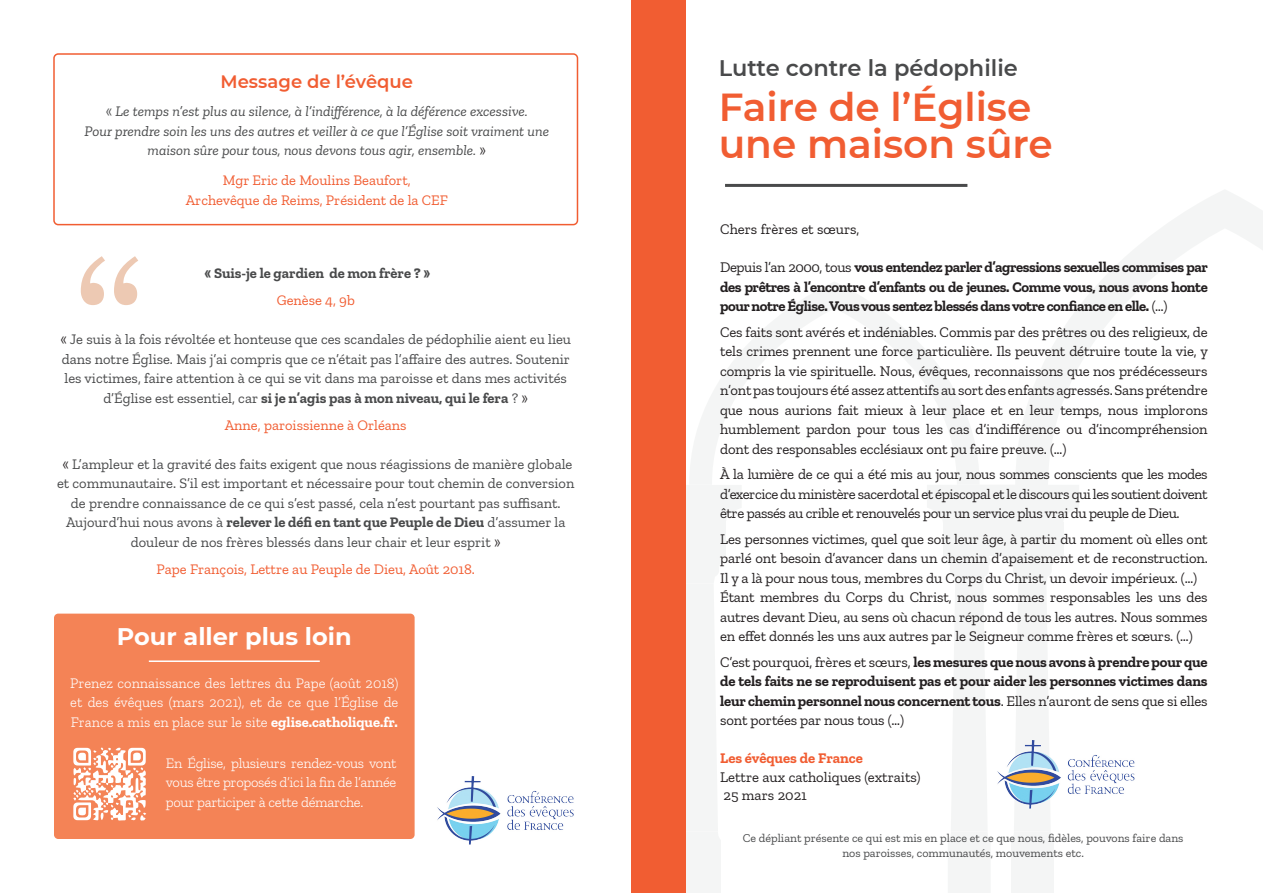
<style>
.page{position:relative;width:1263px;height:893px;background:#fff}
.page>*{position:absolute;margin:0;border:0;box-sizing:border-box;transform-origin:0 0}
.Title_3{font:600 39px "Montserrat";color:#f15d32}
.Title_3-2{font:700 24px "Montserrat";color:#fff}
.Title_3-3{font:600 22.5px "Montserrat";color:#494a4b}
.Title_3-4{font:600 18px "Montserrat";color:#f15d32}
.Title_3-5{font:14.7px/19.5px "Zilla Slab";letter-spacing:-.01em;color:#231f20;text-align:justify}
.Title_3-6{font:700 14.7px/19.5px "Zilla Slab";letter-spacing:-.02em;color:#231f20;text-align:justify}
.Title_3-7{font:700 14.7px "Zilla Slab";color:#f15d32}
.Title_3-8{font:14.55px/19.5px "Zilla Slab";color:#494a4b;text-align:center}
.Title_3-9{font:300 14.55px/19.5px "Zilla Slab";letter-spacing:-.02em;color:#fff;text-align:justify}
.Title_3-10{font:italic 14.55px/19.5px "Zilla Slab";color:#494a4b;text-align:center}
.Title_3-11{font:14.55px "Zilla Slab";color:#f15d32}
.Title_3-12{font:700 14.55px "Zilla Slab";color:#494a4b}
.Title_3-13{font:12px "Zilla Slab";color:#494a4b}
.s1{font-style:normal}
.s2{font-style:normal;color:#231f20}
.s3{color:#231f20}
.s4{font-weight:700}
.s5{font-weight:400}
</style>
<div class="page">
<svg style="left:685px;top:556px;width:35px;height:284px"></svg>
<div style="left:678px;top:840px;width:43px;height:53px;background:#f4f5f5"></div>
<svg style="left:948px;top:556px;width:42px;height:337px"></svg>
<div style="left:943px;top:522px;width:87px;height:34px;background:#f4f5f5"></div>
<svg style="left:690px;top:282px;width:289px;height:202px"></svg>
<div style="left:678px;top:523px;width:48px;height:33px;background:#f4f5f5"></div>
<svg style="left:685px;top:485px;width:56px;height:38px"></svg>
<svg style="left:1011px;top:556px;width:42px;height:284px"></svg>
<div style="left:1011px;top:840px;width:43px;height:53px;background:#f4f5f5"></div>
<svg style="left:1016px;top:190px;width:247px;height:295px"></svg>
<div style="left:927px;top:485px;width:152px;height:37px;background:#f4f5f5"></div>
<div style="left:976px;top:522px;width:87px;height:34px;background:#f4f5f5"></div>
<div style="left:631px;top:0;width:54px;height:893px;background:#f15d32"></div>
<img style="left:981px;top:729px;width:154px;height:83px">
<hr style="left:725px;top:184px;width:242px;height:3px;background:#494a4b">
<div style="left:54px;top:614px;width:361px;height:225px;background:#f48356;border-radius:4px"></div>
<div style="left:53px;top:53px;width:525px;height:172px;border:2px solid #f15d32;border-radius:4px"></div>
<img style="left:437px;top:776px;width:137px;height:69px">
<svg style="left:81px;top:256px;width:57px;height:49px"></svg>
<svg style="left:73px;top:747px;width:73px;height:74px"></svg>
<hr style="left:149px;top:660px;width:171px;height:2px;background:#fff">
<p class="Title_3-4" style="left:221px;top:68px;width:194px">Message de l’évêque</p>
<p class="Title_3-10" style="left:106px;top:102px;width:424px"><span class="s1">«</span> Le temps n’est plus au silence, à l’indifférence, à la déférence excessive.</p>
<p class="Title_3-10" style="left:85px;top:121px;width:466px">Pour prendre soin les uns des autres et veiller à ce que l’Église soit vraiment une maison sûre pour tous, nous devons tous agir, ensemble. <span class="s2">»</span></p>
<p class="Title_3-11" style="left:223px;top:172px;width:189px">Mgr Eric de Moulins Beaufort,</p>
<p class="Title_3-11" style="left:186px;top:192px;width:264px">Archevêque de Reims, Président de la CEF</p>
<p class="Title_3-12" style="left:204px;top:265px;width:227px">« Suis-je le gardien de mon frère ? »</p>
<p class="Title_3-11" style="left:277px;top:292px;width:80px">Genèse 4, 9b</p>
<p class="Title_3-8" style="left:60px;top:330px;width:512px"><span class="s3">«</span> Je suis à la fois révoltée et honteuse que ces scandales de pédophilie aient eu lieu dans notre Église. Mais j’ai compris que ce n’était pas l’affaire des autres. Soutenir les victimes, faire attention à ce qui se vit dans ma paroisse et dans mes activités d’Église est essentiel, car <span class="s4">si je n’agis pas à mon niveau, qui le fera</span> ? <span class="s3">»</span></p>
<p class="Title_3-11" style="left:225px;top:417px;width:183px">Anne, paroissienne à Orléans</p>
<p class="Title_3-8" style="left:57px;top:454px;width:519px"><span class="s3">«</span> L’ampleur et la gravité des faits exigent que nous réagissions de manière globale et communautaire. S’il est important et nécessaire pour tout chemin de conversion de prendre connaissance de ce qui s’est passé, cela n’est pourtant pas suffisant.<br>Aujourd’hui nous avons à <span class="s4">relever le défi en tant que Peuple de Dieu</span> d’assumer la douleur de nos frères blessés dans leur chair et leur esprit <span class="s3">»</span></p>
<p class="Title_3-11" style="left:157px;top:561px;width:320px">Pape François, Lettre au Peuple de Dieu, Août 2018.</p>
<p class="Title_3-2" style="left:117px;top:619px;width:236px">Pour aller plus loin</p>
<p class="Title_3-9" style="left:70px;top:673px;width:330px">Prenez connaissance des lettres du Pape (août 2018) et des évêques (mars 2021), et de ce que l’Église de France a mis en place sur le site <span class="s4">eglise.catholique.fr.</span></p>
<p class="Title_3-9" style="left:166px;top:753px;width:232px">En Église, plusieurs rendez-vous vont vous être proposés d’ici la fin de l’année pour participer à cette démarche.</p>
<p class="Title_3-3" style="left:719px;top:52px;width:301px">Lutte contre la pédophilie</p>
<p class="Title_3" style="left:719px;top:79px;width:314px">Faire de l’Église</p>
<p class="Title_3" style="left:719px;top:117px;width:336px">une maison sûre</p>
<p class="Title_3-5" style="left:720px;top:219px;width:141px">Chers frères et sœurs,</p>
<p class="Title_3-6" style="left:720px;top:258px;width:489px"><span class="s5">Depuis l’an 2000, tous</span> vous entendez parler d’agressions sexuelles commises par des prêtres à l’encontre d’enfants ou de jeunes. Comme vous, nous avons honte pour notre Église. Vous vous sentez blessés dans votre confiance en elle. <span class="s5">(…)</span></p>
<p class="Title_3-5" style="left:720px;top:322px;width:489px">Ces faits sont avérés et indéniables. Commis par des prêtres ou des religieux, de tels crimes prennent une force particulière. Ils peuvent détruire toute la vie, y compris la vie spirituelle. Nous, évêques, reconnaissons que nos prédécesseurs n’ont pas toujours été assez attentifs au sort des enfants agressés. Sans prétendre que nous aurions fait mieux à leur place et en leur temps, nous implorons humblement pardon pour tous les cas d’indifférence ou d’incompréhension dont des responsables ecclésiaux ont pu faire preuve. (…)</p>
<p class="Title_3-5" style="left:720px;top:465px;width:489px">À la lumière de ce qui a été mis au jour, nous sommes conscients que les modes d’exercice du ministère sacerdotal et épiscopal et le discours qui les soutient doivent être passés au crible et renouvelés pour un service plus vrai du peuple de Dieu.</p>
<p class="Title_3-5" style="left:720px;top:529px;width:489px">Les personnes victimes, quel que soit leur âge, à partir du moment où elles ont parlé ont besoin d’avancer dans un chemin d’apaisement et de reconstruction.<br>Il y a là pour nous tous, membres du Corps du Christ, un devoir impérieux. (…)</p>
<p class="Title_3-5" style="left:720px;top:588px;width:489px">Étant membres du Corps du Christ, nous sommes responsables les uns des autres devant Dieu, au sens où chacun répond de tous les autres. Nous sommes en effet donnés les uns aux autres par le Seigneur comme frères et sœurs. (…)</p>
<p class="Title_3-6" style="left:720px;top:652px;width:489px"><span class="s5">C’est pourquoi, frères et sœurs,</span> les mesures que nous avons à prendre pour que de tels faits ne se reproduisent pas et pour aider les personnes victimes dans leur chemin personnel nous concernent tous<span class="s5">. Elles n’auront de sens que si elles sont portées par nous tous (…)</span></p>
<p class="Title_3-7" style="left:720px;top:749px;width:144px">Les évêques de France</p>
<p class="Title_3-5" style="left:720px;top:767px;width:202px">Lettre aux catholiques (extraits)</p>
<p class="Title_3-5" style="left:723px;top:786px;width:85px">25 mars 2021</p>
<p class="Title_3-13" style="left:743px;top:832px;width:442px">Ce dépliant présente ce qui est mis en place et ce que nous, fidèles, pouvons faire dans</p>
<p class="Title_3-13" style="left:842px;top:847px;width:243px">nos paroisses, communautés, mouvements etc.</p>
</div>
